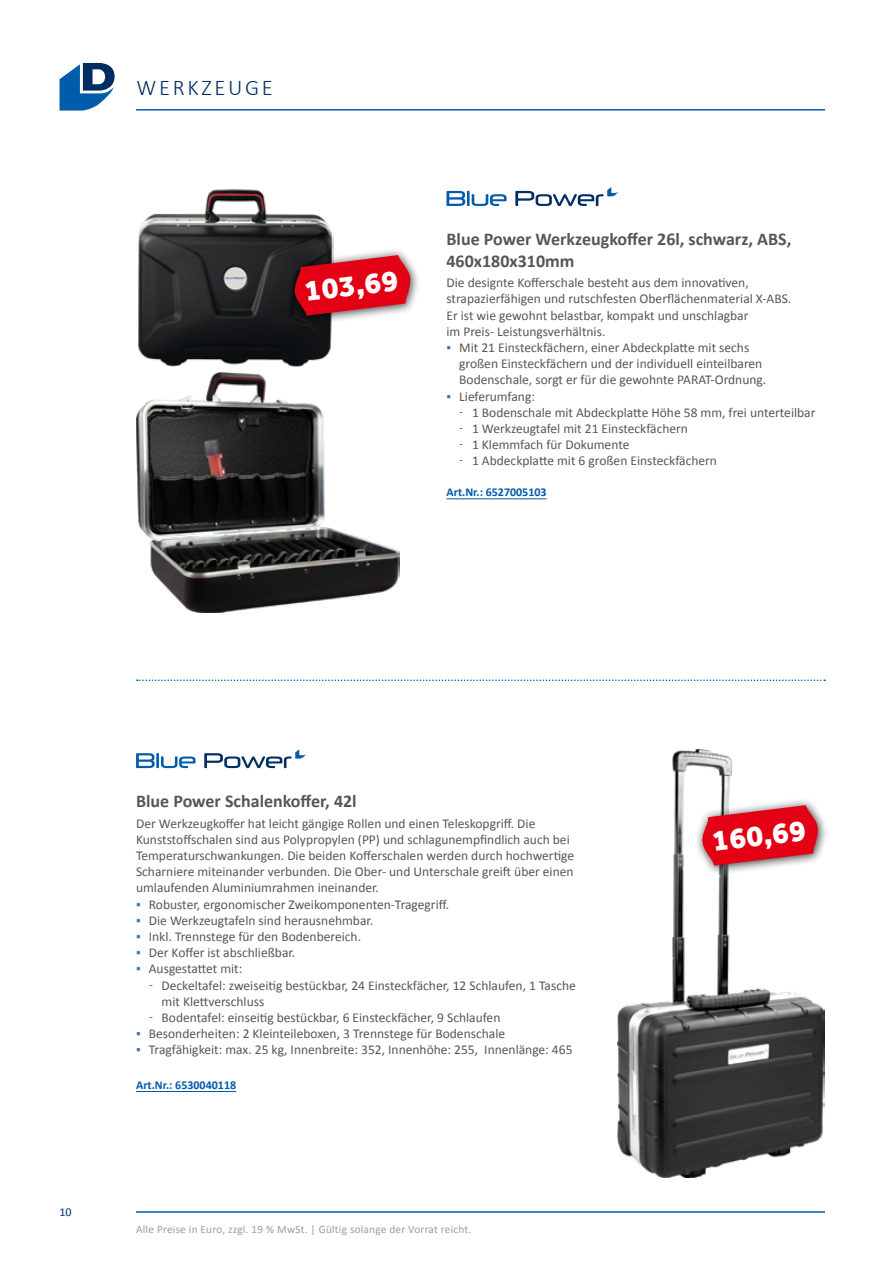
<style>
.page{position:relative;width:893px;height:1263px;background:#fff}
.page>*{position:absolute;margin:0;border:0;box-sizing:border-box;transform-origin:0 0}
.t1{font:800 30.45px "Effra";color:#fff}
.t2{font:300 22.5px "Calibri";letter-spacing:.12em;color:#002d62}
.t3{font:700 18px/21.6px "Calibri";color:#565655}
.t4{font:13.5px/16.2px "Calibri";color:#565655}
.t5{font:700 12px "Calibri";color:#005ba9}
.t6{font:12px "Calibri";color:#002d62}
.t7{font:11.25px "Calibri";letter-spacing:.02em;color:#9c9c9d}
.s1{color:#3276bb}
</style>
<div class="page">
<svg style="left:60px;top:63px;width:55px;height:48px"></svg>
<hr style="left:136px;top:1211px;width:689px;height:2px;background:#005ba9">
<hr style="left:136px;top:109px;width:689px;height:2px;background:#005ba9">
<svg style="left:515px;top:187px;width:103px;height:19px"></svg>
<svg style="left:446px;top:191px;width:61px;height:15px"></svg>
<hr style="left:446px;top:498px;width:101px;height:1px;background:#005ba9">
<img style="left:138px;top:189px;width:195px;height:178px">
<img style="left:136px;top:372px;width:263px;height:241px">
<div style="left:287px;top:247px;width:133px;height:79px;background:#000;opacity:.77"></div>
<svg style="left:294px;top:255px;width:117px;height:61px;background:#cb2232"></svg>
<svg style="left:137px;top:679px;width:688px;height:2px"></svg>
<svg style="left:204px;top:749px;width:102px;height:19px"></svg>
<svg style="left:136px;top:753px;width:60px;height:15px"></svg>
<hr style="left:136px;top:1091px;width:100px;height:1px;background:#005ba9">
<img style="left:617px;top:749px;width:208px;height:429px">
<div style="left:694px;top:797px;width:134px;height:78px;background:#000;opacity:.77"></div>
<svg style="left:702px;top:805px;width:116px;height:61px;background:#dc3242"></svg>
<h2 class="t2" style="left:137px;top:73px;width:138px">WERKZEUGE</h2>
<h1 class="t1" style="left:302px;top:273px;width:96px;rotate:-7deg">103,69</h1>
<h3 class="t3" style="left:446px;top:228px;width:346px">Blue Power Werkzeugkoffer 26l, schwarz, ABS,<br>460x180x310mm</h3>
<p class="t4" style="left:446px;top:274px;width:346px">Die designte Kofferschale besteht aus dem innovativen, strapazierfähigen und rutschfesten Oberflächenmaterial X-ABS.<br>Er ist wie gewohnt belastbar, kompakt und unschlagbar<br>im Preis- Leistungsverhältnis.</p>
<p class="t4" style="left:459px;top:339px;width:309px;text-indent:-13px"><span class="s1">▪</span> Mit 21 Einsteckfächern, einer Abdeckplatte mit sechs großen Einsteckfächern und der individuell einteilbaren<br>Bodenschale, sorgt er für die gewohnte PARAT-Ordnung.</p>
<p class="t4" style="left:459px;top:388px;width:358px;text-indent:-13px"><span class="s1">▪</span> Lieferumfang:<br><span class="s1">ͳ</span> 1 Bodenschale mit Abdeckplatte Höhe 58 mm, frei unterteilbar <span class="s1">ͳ</span> 1 Werkzeugtafel mit 21 Einsteckfächern<br><span class="s1">ͳ</span> 1 Klemmfach für Dokumente<br><span class="s1">ͳ</span> 1 Abdeckplatte mit 6 großen Einsteckfächern</p>
<p class="t5" style="left:446px;top:483px;width:102px">Art.Nr.: 6527005103</p>
<p class="t6" style="left:60px;top:1204px;width:14px">10</p>
<h3 class="t3" style="left:136px;top:790px;width:222px">Blue Power Schalenkoffer, 42l</h3>
<p class="t4" style="left:136px;top:815px;width:440px">Der Werkzeugkoffer hat leicht gängige Rollen und einen Teleskopgriff. Die Kunststoffschalen sind aus Polypropylen (PP) und schlagunempfindlich auch bei Temperaturschwankungen. Die beiden Kofferschalen werden durch hochwertige Scharniere miteinander verbunden. Die Ober- und Unterschale greift über einen umlaufenden Aluminiumrahmen ineinander.</p>
<p class="t4" style="left:136px;top:896px;width:315px"><span class="s1">▪</span> Robuster, ergonomischer Zweikomponenten-Tragegriff.</p>
<p class="t4" style="left:136px;top:912px;width:239px"><span class="s1">▪</span> Die Werkzeugtafeln sind herausnehmbar.</p>
<p class="t4" style="left:136px;top:928px;width:226px"><span class="s1">▪</span> Inkl. Trennstege für den Bodenbereich.</p>
<p class="t4" style="left:136px;top:944px;width:161px"><span class="s1">▪</span> Der Koffer ist abschließbar.</p>
<p class="t4" style="left:136px;top:960px;width:108px"><span class="s1">▪</span> Ausgestattet mit:</p>
<p class="t4" style="left:149px;top:977px;width:428px"><span class="s1">ͳ</span> Deckeltafel: zweiseitig bestückbar, 24 Einsteckfächer, 12 Schlaufen, 1 Tasche</p>
<p class="t4" style="left:162px;top:993px;width:104px">mit Klettverschluss</p>
<p class="t4" style="left:149px;top:1009px;width:353px"><span class="s1">ͳ</span> Bodentafel: einseitig bestückbar, 6 Einsteckfächer, 9 Schlaufen</p>
<p class="t4" style="left:136px;top:1025px;width:371px"><span class="s1">▪</span> Besonderheiten: 2 Kleinteileboxen, 3 Trennstege für Bodenschale</p>
<p class="t4" style="left:136px;top:1041px;width:438px"><span class="s1">▪</span> Tragfähigkeit: max. 25 kg, Innenbreite: 352, Innenhöhe: 255, Innenlänge: 465</p>
<p class="t5" style="left:136px;top:1076px;width:102px">Art.Nr.: 6530040118</p>
<p class="t7" style="left:136px;top:1221px;width:337px">Alle Preise in Euro, zzgl. 19 % MwSt. | Gültig solange der Vorrat reicht.</p>
<h1 class="t1" style="left:710px;top:823px;width:96px;rotate:-7deg">160,69</h1>
</div>
